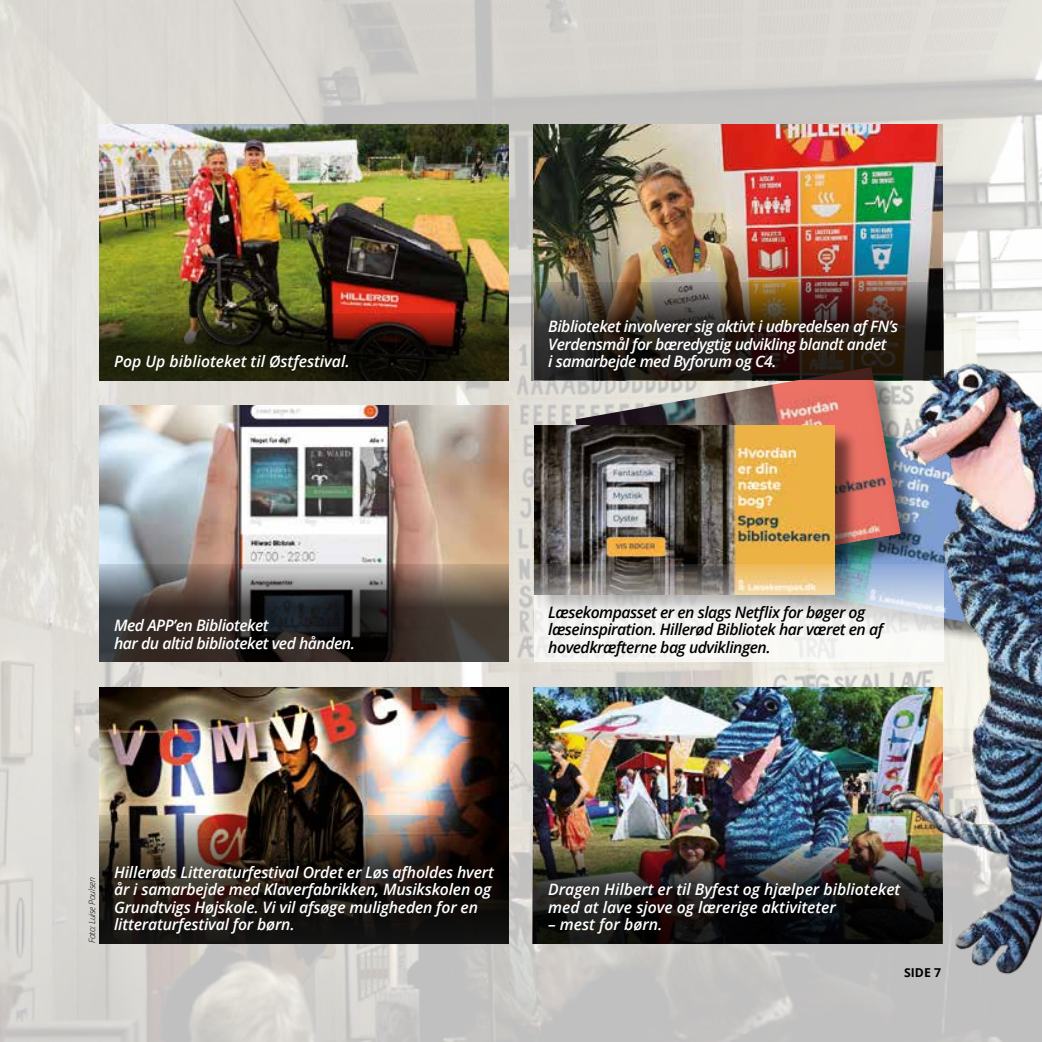
<style>
.page{position:relative;width:1042px;height:1042px;background:#fff}
.page>*{position:absolute;margin:0;border:0;box-sizing:border-box;transform-origin:0 0}
.Brødtekst{font:italic 600 15.75px/17.5px "Open Sans";letter-spacing:-.01em;color:#fff}
.Brødtekst-2{font:italic 600 15.75px "Open Sans";letter-spacing:-.03em;color:#fff}
.Brødtekst-3{font:italic 600 15.75px/17.5px "Open Sans";letter-spacing:-.03em;color:#000}
.t1{font:700 12.25px "Open Sans";color:#000}
.t2{font:italic 300 8.75px "Open Sans";letter-spacing:-.03em;color:#000}
</style>
<div class="page">
<img style="left:0;top:0;width:1042px;height:1042px">
<img style="left:99px;top:124px;width:409px;height:189px">
<img style="left:99px;top:687px;width:409px;height:128px">
<img style="left:532px;top:124px;width:409px;height:256px">
<img style="left:99px;top:405px;width:409px;height:159px">
<img style="left:533px;top:687px;width:350px;height:159px">
<img style="left:575px;top:380px;width:308px;height:184px">
<div style="left:537px;top:429px;width:321px;height:189px;background:#000;opacity:.5"></div>
<img style="left:534px;top:426px;width:300px;height:138px">
<img style="left:883px;top:330px;width:159px;height:706px">
<img style="left:99px;top:815px;width:409px;height:128px">
<svg style="left:99px;top:564px;width:409px;height:97px;background:#4c4542"></svg>
<svg style="left:99px;top:313px;width:409px;height:67px;background:#2b210d"></svg>
<img style="left:534px;top:283px;width:409px;height:97px">
<img style="left:533px;top:846px;width:410px;height:97px">
<svg style="left:534px;top:564px;width:409px;height:97px"></svg>
<p class="Brødtekst-2" style="left:548px;top:316px;width:351px">Biblioteket involverer sig aktivt i udbredelsen af FN’s</p>
<p class="Brødtekst-2" style="left:548px;top:333px;width:340px">Verdensmål for bæredygtig udvikling blandt andet</p>
<p class="Brødtekst" style="left:114px;top:352px;width:237px">Pop Up biblioteket til Østfestival.</p>
<p class="Brødtekst-2" style="left:548px;top:351px;width:230px">i samarbejde med Byforum og C4.</p>
<p class="Brødtekst-2" style="left:114px;top:614px;width:156px">Med APP’en Biblioteket</p>
<p class="Brødtekst-2" style="left:114px;top:632px;width:242px">har du altid biblioteket ved hånden.</p>
<p class="Brødtekst-3" style="left:548px;top:603px;width:336px">Læsekompasset er en slags Netflix for bøger og læseinspiration. Hillerød Bibliotek har været en af</p>
<p class="Brødtekst-3" style="left:548px;top:638px;width:224px">hovedkræfterne bag udviklingen.</p>
<p class="t2" style="left:86px;top:943px;width:67px;rotate:-90deg">Foto: Luise Poulsen</p>
<p class="Brødtekst" style="left:114px;top:863px;width:381px">Hillerøds Litteraturfestival Ordet er Løs afholdes hvert år i samarbejde med Klaverfabrikken, Musikskolen og</p>
<p class="Brødtekst" style="left:114px;top:898px;width:365px">Grundtvigs Højskole. Vi vil afsøge muligheden for en</p>
<p class="Brødtekst" style="left:114px;top:915px;width:182px">litteraturfestival for børn.</p>
<p class="Brødtekst" style="left:548px;top:880px;width:354px">Dragen Hilbert er til Byfest og hjælper biblioteket</p>
<p class="Brødtekst" style="left:548px;top:898px;width:289px">med at lave sjove og lærerige aktiviteter</p>
<p class="Brødtekst" style="left:548px;top:915px;width:116px">– mest for børn.</p>
<p class="t1" style="left:904px;top:964px;width:38px">SIDE 7</p>
</div>
